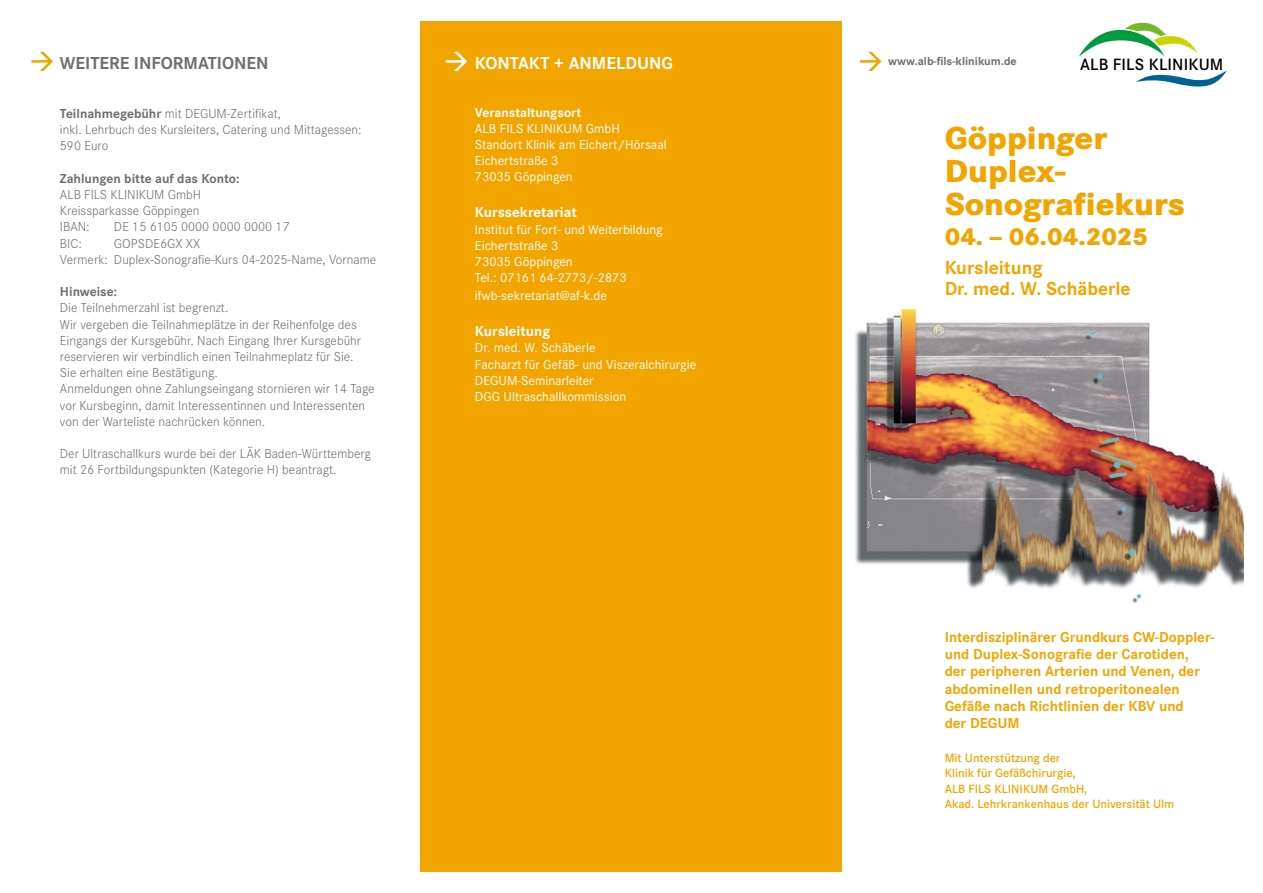
<style>
.page{position:relative;width:1263px;height:893px;background:#fff}
.page>*{position:absolute;margin:0;border:0;box-sizing:border-box;transform-origin:0 0}
.t1{font:800 33px/33px "Corporate S";color:#f2a500}
.t2{font:800 25.5px "Corporate S";color:#f2a500}
.t3{font:700 19.5px/21px "Corporate S";color:#f2a500}
.t4{font:700 18px "Corporate S";color:#706f6f}
.t5{font:700 18px "Corporate S";color:#fff}
.t6{font:600 16.95px "Corporate S Pro";letter-spacing:.01em;color:#000}
.t7{font:700 15px/17.2px "Corporate S";color:#f2a500}
.t8{font:700 15px "Corporate S";color:#fff}
.t9{font:300 13.5px/16.2px "Corporate S";color:#706f6f}
.t10{font:13.5px/16.2px "Corporate S";color:#fff}
.t11{font:700 13.5px "Corporate S";color:#706f6f}
.t12{font:700 13.5px "Corporate S";color:#fff}
.t13{font:600 12.45px/15.5px "Corporate S";color:#f2a500}
.t14{font:700 12px "Corporate S";color:#706f6f}
.s1{font-weight:700}
</style>
<div class="page">
<div style="left:420px;top:21px;width:425px;height:851px;background:#f2a500"></div>
<img style="left:842px;top:21px;width:402px;height:851px">
<div style="left:1067px;top:2px;width:171px;height:98px;background:#fff"></div>
<svg style="left:1079px;top:23px;width:118px;height:34px"></svg>
<svg style="left:1136px;top:71px;width:91px;height:16px"></svg>
<svg style="left:860px;top:52px;width:21px;height:19px"></svg>
<svg style="left:31px;top:52px;width:22px;height:19px"></svg>
<svg style="left:446px;top:52px;width:21px;height:19px"></svg>
<h3 class="t5" style="left:475px;top:53px;width:200px">KONTAKT + ANMELDUNG</h3>
<p class="t12" style="left:475px;top:104px;width:108px">Veranstaltungsort</p>
<p class="t10" style="left:475px;top:120px;width:193px">ALB FILS KLINIKUM GmbH<br>Standort Klinik am Eichert/Hörsaal<br>Eichertstraße 3<br>73035 Göppingen</p>
<p class="t8" style="left:475px;top:204px;width:103px">Kurssekretariat</p>
<p class="t10" style="left:475px;top:221px;width:189px">Institut für Fort- und Weiterbildung<br>Eichertstraße 3<br>73035 Göppingen<br>Tel.: 07161 64-2773/-2873</p>
<p class="t10" style="left:475px;top:288px;width:134px">ifwb-sekretariat@af-k.de</p>
<p class="t8" style="left:475px;top:323px;width:77px">Kursleitung</p>
<p class="t10" style="left:475px;top:340px;width:223px">Dr. med. W. Schäberle<br>Facharzt für Gefäß- und Viszeralchirurgie<br>DEGUM-Seminarleiter<br>DGG Ultraschallkommission</p>
<h3 class="t4" style="left:60px;top:53px;width:210px">WEITERE INFORMATIONEN</h3>
<p class="t14" style="left:888px;top:54px;width:130px">www.alb-fils-klinikum.de</p>
<p class="t9" style="left:60px;top:106px;width:303px"><span class="s1">Teilnahmegebühr</span> mit DEGUM-Zertifikat,<br>inkl. Lehrbuch des Kursleiters, Catering und Mittagessen:<br>590 Euro</p>
<p class="t11" style="left:60px;top:171px;width:181px">Zahlungen bitte auf das Konto:</p>
<p class="t9" style="left:60px;top:187px;width:143px">ALB FILS KLINIKUM GmbH<br>Kreissparkasse Göppingen<br>IBAN:</p>
<p class="t6" style="left:1080px;top:52px;width:145px">ALB FILS KLINIKUM</p>
<h1 class="t1" style="left:945px;top:122px;width:242px">Göppinger<br>Duplex-<br>Sonografiekurs</h1>
<h2 class="t2" style="left:945px;top:222px;width:205px">04. – 06.04.2025</h2>
<h3 class="t3" style="left:945px;top:257px;width:187px">Kursleitung<br>Dr. med. W. Schäberle</h3>
<p class="t9" style="left:114px;top:219px;width:177px">DE 15 6105 0000 0000 0000 17</p>
<p class="t9" style="left:60px;top:235px;width:318px;text-indent:54px">GOPSDE6GX XX<br>Vermerk: Duplex-Sonografie-Kurs 04-2025-Name, Vorname</p>
<p class="t11" style="left:60px;top:284px;width:59px">Hinweise:</p>
<p class="t9" style="left:60px;top:300px;width:316px">Die Teilnehmerzahl ist begrenzt.<br>Wir vergeben die Teilnahmeplätze in der Reihenfolge des Eingangs der Kursgebühr. Nach Eingang Ihrer Kursgebühr reservieren wir verbindlich einen Teilnahmeplatz für Sie.<br>Sie erhalten eine Bestätigung.<br>Anmeldungen ohne Zahlungseingang stornieren wir 14 Tage vor Kursbeginn, damit Interessentinnen und Interessenten von der Warteliste nachrücken können.</p>
<p class="t9" style="left:60px;top:446px;width:312px">Der Ultraschallkurs wurde bei der LÄK Baden-Württemberg mit 26 Fortbildungspunkten (Kategorie H) beantragt.</p>
<p class="t9" style="left:60px;top:235px;width:23px">BIC:</p>
<p class="t7" style="left:945px;top:629px;width:271px">Interdisziplinärer Grundkurs CW-Doppler&shy;und Duplex-Sonografie der Carotiden,<br>der peripheren Arterien und Venen, der abdominellen und retroperitonealen Gefäße nach Richtlinien der KBV und<br>der DEGUM</p>
<p class="t13" style="left:945px;top:750px;width:231px">Mit Unterstützung der<br>Klinik für Gefäßchirurgie,<br>ALB FILS KLINIKUM GmbH,<br>Akad. Lehrkrankenhaus der Universität Ulm</p>
</div>
